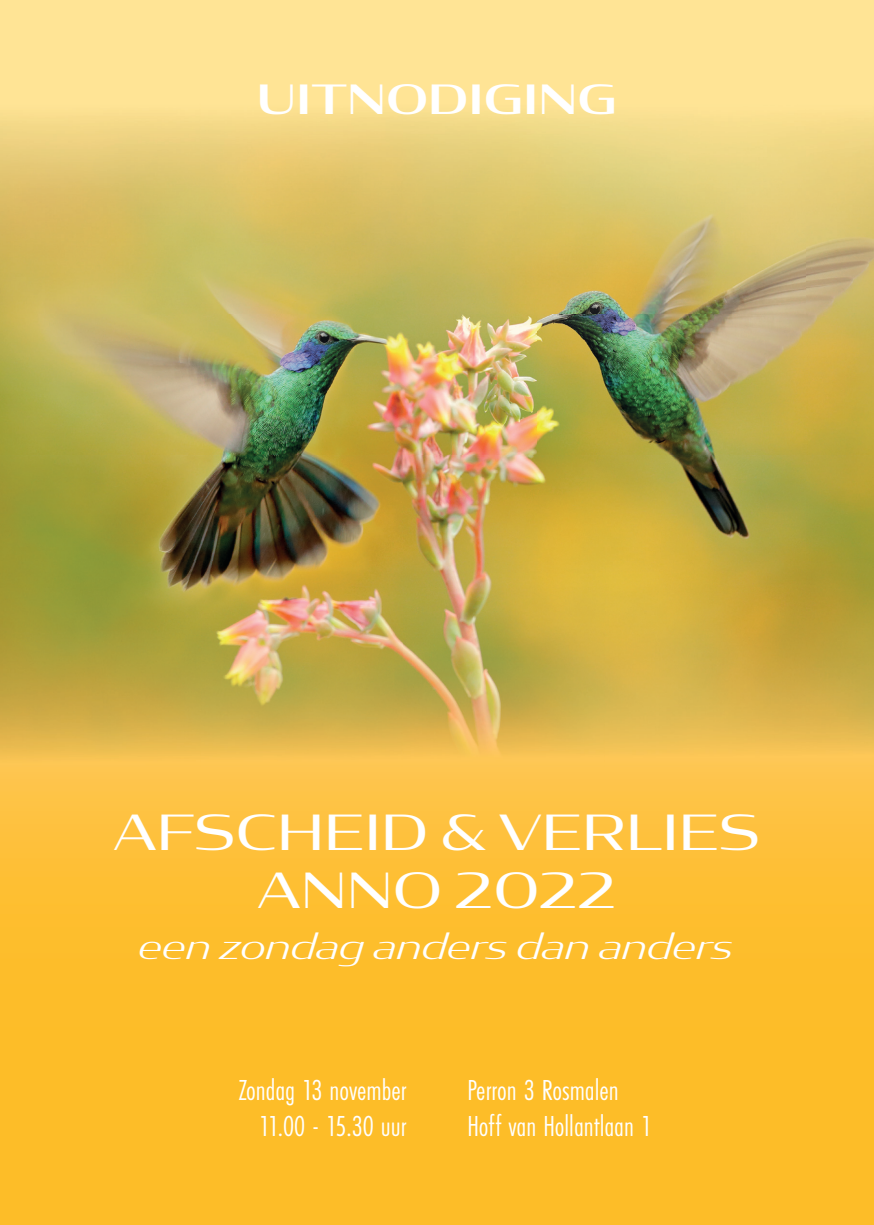
<style>
.page{position:relative;width:874px;height:1225px;background:#fff}
.page>*{position:absolute;margin:0;border:0;box-sizing:border-box;transform-origin:0 0}
.t1{font:48px/57.6px "Condor Wide";color:#fff;text-align:center}
.t2{font:500 40px "Condor Wide";color:#fff}
.t3{font:italic 300 36px "Condor Wide";color:#fff}
.t4{font:30px/36px "Futura PT Cond";color:#fff;text-align:right}
</style>
<div class="page">
<div style="left:0;top:0;width:873px;height:455px;background:#ffe495"></div>
<img style="left:0;top:115px;width:873px;height:651px">
<img style="left:0;top:766px;width:469px;height:459px">
<img style="left:469px;top:766px;width:404px;height:459px">
<h2 class="t2" style="left:257px;top:72px;width:361px">UITNODIGING</h2>
<h1 class="t1" style="left:114px;top:802px;width:648px">AFSCHEID &amp; VERLIES<br>ANNO 2022</h1>
<p class="t3" style="left:140px;top:923px;width:596px">een zondag anders dan anders</p>
<p class="t4" style="left:239px;top:1072px;width:169px">Zondag 13 november<br>11.00 - 15.30 uur</p>
<p class="t4" style="left:467px;top:1072px;width:186px;text-align:left">Perron 3 Rosmalen<br>Hoff van Hollantlaan 1</p>
</div>
